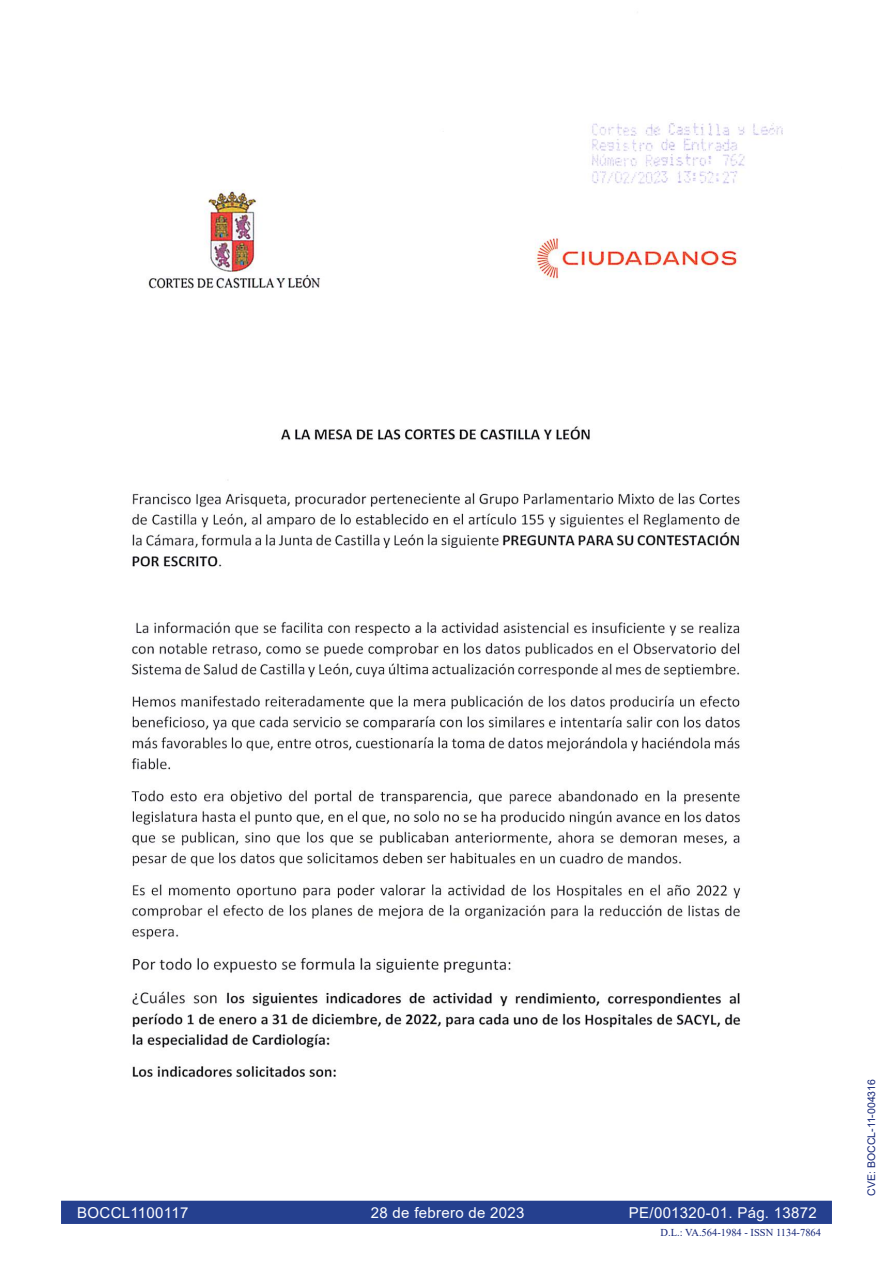
<style>
.page{position:relative;width:893px;height:1263px;background:#fff}
.page>*{position:absolute;margin:0;border:0;box-sizing:border-box;transform-origin:0 0}
.E_CVE{font:15px "Arial";letter-spacing:.02em;color:#fff}
.t1{font:10.5px "Times New Roman";color:#132477}
.t2{font:10.5px "Arial";color:#132477}
</style>
<div class="page">
<div style="left:60px;top:1200px;width:773px;height:25px;background:#25408f"></div>
<div style="left:60px;top:1199px;width:773px;height:26px;border:2px solid #fff"></div>
<img style="left:60px;top:123px;width:773px;height:1077px">
<p class="E_CVE" style="left:77px;top:1202px;width:113px">BOCCL1100117</p>
<p class="E_CVE" style="left:371px;top:1202px;width:155px">28 de febrero de 2023</p>
<p class="E_CVE" style="left:629px;top:1202px;width:189px">PE/001320-01. Pág. 13872</p>
<p class="t1" style="left:661px;top:1225px;width:162px">D.L.: VA.564-1984 - ISSN 1134-7864</p>
<p class="t2" style="left:864px;top:1195px;width:118px;rotate:-90deg">CVE: BOCCL-11-004316</p>
</div>
